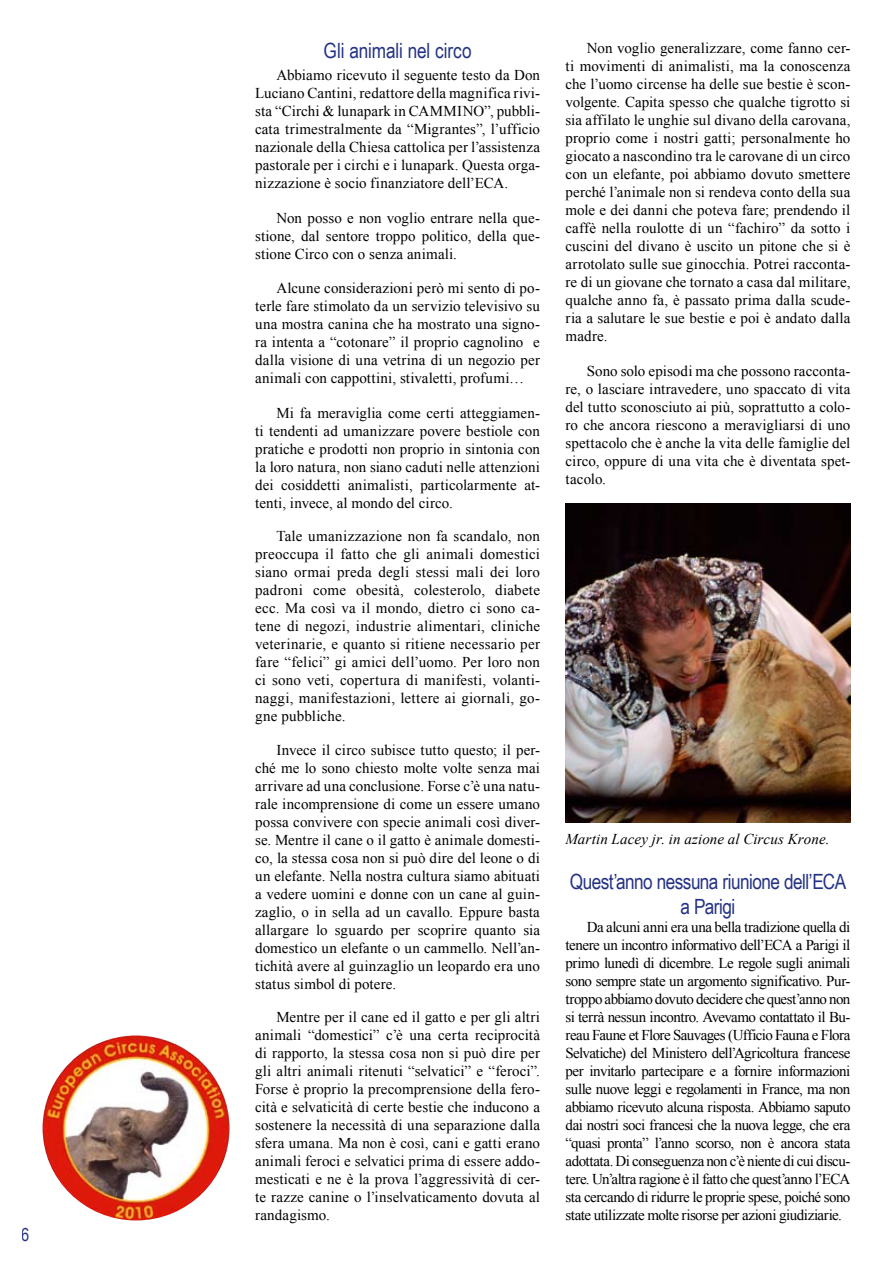
<style>
.page{position:relative;width:893px;height:1263px;background:#fff}
.page>*{position:absolute;margin:0;border:0;box-sizing:border-box;transform-origin:0 0}
.t1{font:21px/25.2px "Arial Narrow";letter-spacing:-.025em;color:#243285;text-align:center}
.t2{font:21px "Arial Narrow";letter-spacing:-.005em;color:#243285}
.t3{font:18px "Arial Narrow";color:#243285}
.t4{font:15px/18px "Times New Roman";letter-spacing:.005em;color:#000;text-align:justify}
.t5{font:italic 15px "Times New Roman";letter-spacing:.005em;color:#000}
</style>
<div class="page">
<img style="left:43px;top:1035px;width:187px;height:185px">
<img style="left:565px;top:504px;width:285px;height:318px">
<p class="t3" style="left:22px;top:1221px;width:10px">6</p>
<h1 class="t2" style="left:324px;top:35px;width:150px">Gli animali nel circo</h1>
<p class="t4" style="left:255px;top:66px;width:286px;text-indent:21px">Abbiamo ricevuto il seguente testo da Don Luciano Cantini, redattore della magnifica rivi&shy;sta “Circhi &amp; lunapark in CAMMINO”, pubbli&shy;cata trimestralmente da “Migrantes”, l’ufficio nazionale della Chiesa cattolica per l’assistenza pastorale per i circhi e i lunapark. Questa orga&shy;nizzazione è socio finanziatore dell’ECA.</p>
<p class="t4" style="left:255px;top:208px;width:286px;text-indent:21px">Non posso e non voglio entrare nella que&shy;stione, dal sentore troppo politico, della que&shy;stione Circo con o senza animali.</p>
<p class="t4" style="left:255px;top:279px;width:286px;text-indent:21px">Alcune considerazioni però mi sento di po&shy;terle fare stimolato da un servizio televisivo su una mostra canina che ha mostrato una signo&shy;ra intenta a “cotonare” il proprio cagnolino e dalla visione di una vetrina di un negozio per animali con cappottini, stivaletti, profumi…</p>
<p class="t4" style="left:255px;top:404px;width:286px;text-indent:21px">Mi fa meraviglia come certi atteggiamen&shy;ti tendenti ad umanizzare povere bestiole con pratiche e prodotti non proprio in sintonia con la loro natura, non siano caduti nelle attenzioni dei cosiddetti animalisti, particolarmente at&shy;tenti, invece, al mondo del circo.</p>
<p class="t4" style="left:255px;top:527px;width:286px;text-indent:21px">Tale umanizzazione non fa scandalo, non preoccupa il fatto che gli animali domestici siano ormai preda degli stessi mali dei loro padroni come obesità, colesterolo, diabete ecc. Ma così va il mondo, dietro ci sono ca&shy;tene di negozi, industrie alimentari, cliniche veterinarie, e quanto si ritiene necessario per fare “felici” gi amici dell’uomo. Per loro non ci sono veti, copertura di manifesti, volanti&shy;naggi, manifestazioni, lettere ai giornali, go&shy;gne pubbliche.</p>
<p class="t4" style="left:255px;top:740px;width:286px;text-indent:21px">Invece il circo subisce tutto questo; il per&shy;ché me lo sono chiesto molte volte senza mai arrivare ad una conclusione. Forse c’è una natu&shy;rale incomprensione di come un essere umano possa convivere con specie animali così diver&shy;se. Mentre il cane o il gatto è animale domesti&shy;co, la stessa cosa non si può dire del leone o di un elefante. Nella nostra cultura siamo abituati a vedere uomini e donne con un cane al guin&shy;zaglio, o in sella ad un cavallo. Eppure basta allargare lo sguardo per scoprire quanto sia domestico un elefante o un cammello. Nell’an&shy;tichità avere al guinzaglio un leopardo era uno status simbol di potere.</p>
<p class="t4" style="left:255px;top:1007px;width:286px;text-indent:21px">Mentre per il cane ed il gatto e per gli altri animali “domestici” c’è una certa reciprocità di rapporto, la stessa cosa non si può dire per gli altri animali ritenuti “selvatici” e “feroci”.<br>Forse è proprio la precomprensione della fero&shy;cità e selvaticità di certe bestie che inducono a sostenere la necessità di una separazione dalla sfera umana. Ma non è così, cani e gatti erano animali feroci e selvatici prima di essere addo&shy;mesticati e ne è la prova l’aggressività di cer&shy;te razze canine o l’inselvaticamento dovuta al randagismo.</p>
<p class="t4" style="left:566px;top:39px;width:286px;text-indent:21px">Non voglio generalizzare, come fanno cer&shy;ti movimenti di animalisti, ma la conoscenza che l’uomo circense ha delle sue bestie è scon&shy;volgente. Capita spesso che qualche tigrotto si sia affilato le unghie sul divano della carovana, proprio come i nostri gatti; personalmente ho giocato a nascondino tra le carovane di un circo con un elefante, poi abbiamo dovuto smettere perché l’animale non si rendeva conto della sua mole e dei danni che poteva fare; prendendo il caffè nella roulotte di un “fachiro” da sotto i cuscini del divano è uscito un pitone che si è arrotolato sulle sue ginocchia. Potrei racconta&shy;re di un giovane che tornato a casa dal militare, qualche anno fa, è passato prima dalla scude&shy;ria a salutare le sue bestie e poi è andato dalla madre.</p>
<p class="t4" style="left:566px;top:361px;width:286px;text-indent:21px">Sono solo episodi ma che possono racconta&shy;re, o lasciare intravedere, uno spaccato di vita del tutto sconosciuto ai più, soprattutto a colo&shy;ro che ancora riescono a meravigliarsi di uno spettacolo che è anche la vita delle famiglie del circo, oppure di una vita che è diventata spet&shy;tacolo.</p>
<p class="t5" style="left:566px;top:829px;width:266px">Martin Lacey jr. in azione al Circus Krone.</p>
<h1 class="t1" style="left:570px;top:868px;width:278px">Quest’anno nessuna riunione dell’ECA a Parigi</h1>
<p class="t4" style="left:566px;top:918px;width:286px;text-indent:21px">Da alcuni anni era una bella tradizione quella di tenere un incontro informativo dell’ECA a Parigi il primo lunedì di dicembre. Le regole sugli animali sono sempre state un argomento significativo. Pur&shy;troppo abbiamo dovuto decidere che quest’anno non si terrà nessun incontro. Avevamo contattato il Bu&shy;reau Faune et Flore Sauvages (Ufficio Fauna e Flora Selvatiche) del Ministero dell’Agricoltura francese per invitarlo partecipare e a fornire informazioni sulle nuove leggi e regolamenti in France, ma non abbiamo ricevuto alcuna risposta. Abbiamo saputo dai nostri soci francesi che la nuova legge, che era “quasi pronta” l’anno scorso, non è ancora stata adottata. Di conseguenza non c’è niente di cui discu&shy;tere. Un’altra ragione è il fatto che quest’anno l’ECA sta cercando di ridurre le proprie spese, poiché sono state utilizzate molte risorse per azioni giudiziarie.</p>
</div>
